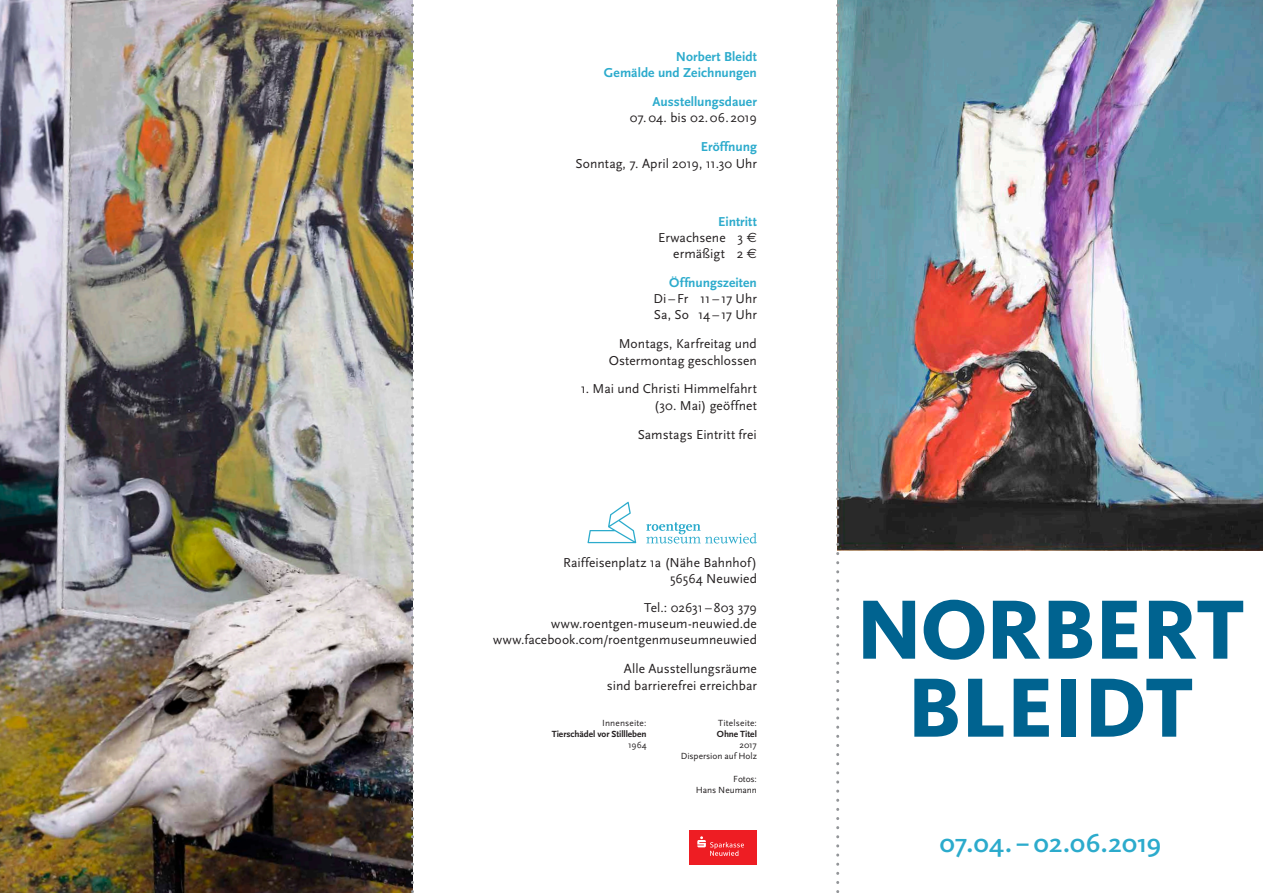
<style>
.page{position:relative;width:1263px;height:893px;background:#fff}
.page>*{position:absolute;margin:0;border:0;box-sizing:border-box;transform-origin:0 0}
.t1{font:800 87px/78px "Kievit";color:#006390;text-align:center}
.t2{font:500 27px "Kievit";letter-spacing:-.005em;color:#2cabcc}
.t3{font:13.5px/16.2px "Scala Sans";letter-spacing:.005em;color:#231f20;text-align:right}
.t4{font:700 13.5px/16.2px "Scala Sans";letter-spacing:.005em;color:#2cabcc;text-align:right}
.t5{font:9.3px/11.1px "Scala Sans Regular Eastern Europe";color:#231f20;text-align:right}
.t6{font:9.3px "Scala Sans Bold Eastern Europe";letter-spacing:-.005em;color:#231f20}
.s1{font-weight:700;color:#2cabcc}
.s2{font-family:"Euro Sans"}
</style>
<div class="page">
<svg style="left:587px;top:502px;width:49px;height:41px"></svg>
<svg style="left:646px;top:522px;width:111px;height:21px"></svg>
<div style="left:689px;top:830px;width:68px;height:35px;background:#ee1d23"></div>
<svg style="left:697px;top:836px;width:47px;height:20px"></svg>
<img style="left:839px;top:0;width:424px;height:550px">
<img style="left:0;top:0;width:411px;height:893px">
<svg style="left:836px;top:0;width:3px;height:893px"></svg>
<svg style="left:411px;top:0;width:3px;height:893px"></svg>
<p class="t4" style="left:604px;top:49px;width:154px">Norbert Bleidt<br>Gemälde und Zeichnungen</p>
<p class="t4" style="left:652px;top:94px;width:106px">Ausstellungsdauer</p>
<p class="t3" style="left:630px;top:110px;width:129px">07.04. bis 02.06. 2019</p>
<p class="t4" style="left:701px;top:139px;width:58px">Eröffnung</p>
<p class="t3" style="left:576px;top:155px;width:183px">Sonntag, 7. April 2019, 11.30 Uhr</p>
<p class="t3" style="left:658px;top:213px;width:100px"><span class="s1">Eintritt<br></span>Erwachsene 3 <span class="s2">E </span>ermäßigt 2 <span class="s2">E</span></p>
<p class="t4" style="left:669px;top:275px;width:89px">Öffnungszeiten</p>
<p class="t3" style="left:653px;top:291px;width:105px;text-align:left">Di–Fr 11–17 Uhr<br>Sa, So 14–17 Uhr</p>
<p class="t3" style="left:609px;top:336px;width:150px">Montags, Karfreitag und<br>Ostermontag geschlossen</p>
<p class="t3" style="left:581px;top:381px;width:178px">1. Mai und Christi Himmelfahrt (30. Mai) geöffnet</p>
<p class="t3" style="left:638px;top:426px;width:121px">Samstags Eintritt frei</p>
<p class="t3" style="left:563px;top:555px;width:195px">Raiffeisenplatz 1a (Nähe Bahnhof)<br>56564 Neuwied</p>
<p class="t3" style="left:493px;top:600px;width:265px">Tel.: 02631–803 379 www.roentgen-museum-neuwied.de www.facebook.com/roentgenmuseumneuwied</p>
<p class="t3" style="left:607px;top:661px;width:152px">Alle Ausstellungsräume sind barrierefrei erreichbar</p>
<p class="t5" style="left:602px;top:718px;width:46px">Innenseite:</p>
<p class="t5" style="left:718px;top:718px;width:40px">Titelseite:</p>
<p class="t6" style="left:552px;top:729px;width:96px">Tierschädel vor Stillleben</p>
<p class="t6" style="left:717px;top:729px;width:42px">Ohne Titel</p>
<p class="t5" style="left:628px;top:740px;width:20px">1964</p>
<p class="t5" style="left:681px;top:740px;width:78px">2017<br>Dispersion auf Holz</p>
<p class="t5" style="left:696px;top:773px;width:63px">Fotos:<br>Hans Neumann</p>
<h1 class="t1" style="left:856px;top:590px;width:389px">NORBERT<br>BLEIDT</h1>
<h2 class="t2" style="left:939px;top:827px;width:223px">07.04.–02.06.2019</h2>
</div>
